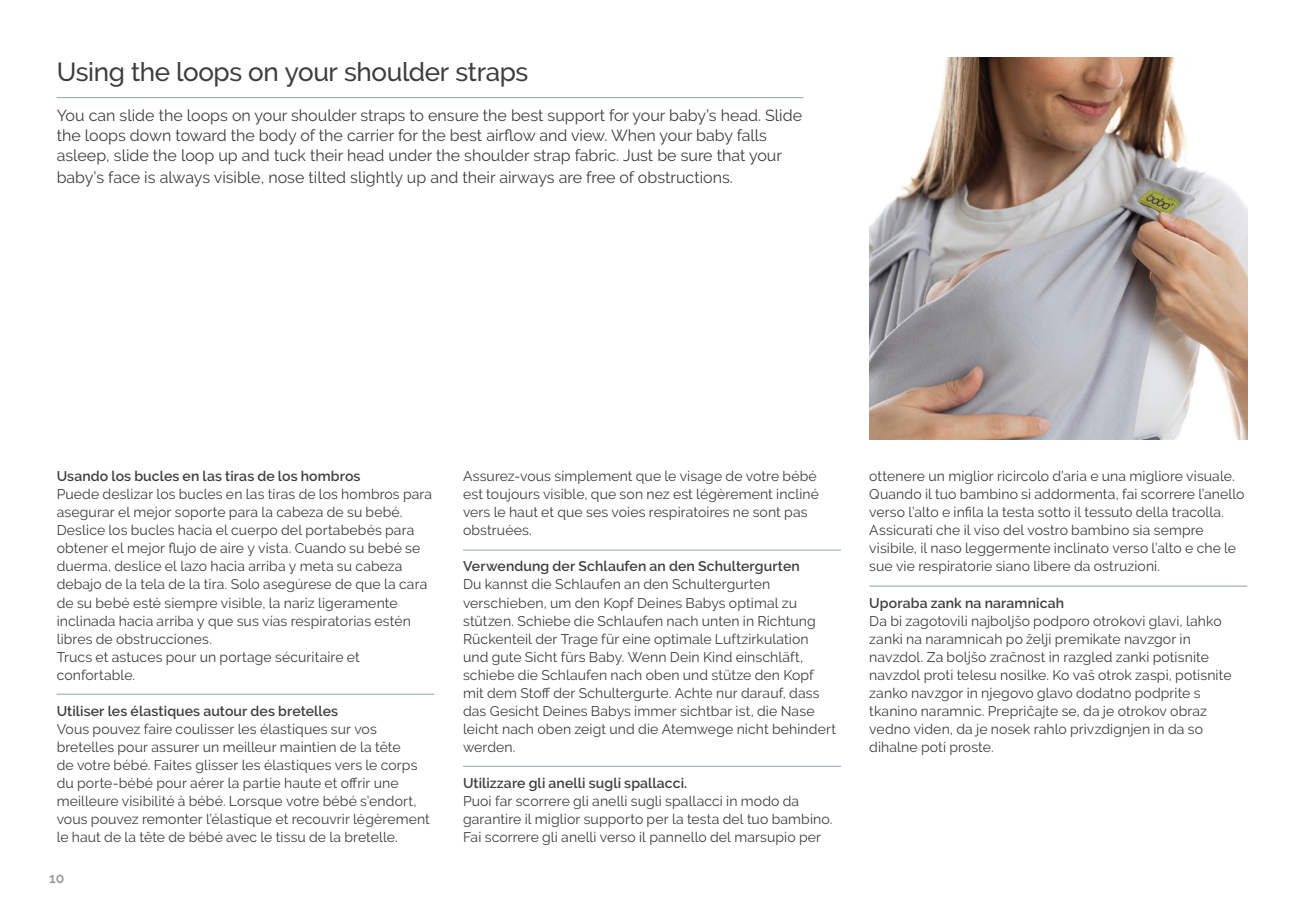
<style>
.page{position:relative;width:1304px;height:908px;background:#fff}
.page>*{position:absolute;margin:0;border:0;box-sizing:border-box;transform-origin:0 0}
.t1{font:500 26px "Raleway";letter-spacing:-.015em;color:#3e3e3f}
.t2{font:16px/20px "Raleway";color:#3e3e3f}
.t3{font:14px/18px "Raleway";letter-spacing:.01em;color:#3e3e3f}
.t4{font:600 14px "Raleway";letter-spacing:.01em;color:#3e3e3f}
.t5{font:600 14px "Raleway";color:#939598}
</style>
<div class="page">
<hr style="left:57px;top:97px;width:746px;height:1px;background:#94a2aa">
<img style="left:869px;top:58px;width:378px;height:381px">
<hr style="left:57px;top:693px;width:378px;height:1px;background:#94a2aa">
<hr style="left:463px;top:549px;width:378px;height:1px;background:#94a2aa">
<hr style="left:463px;top:765px;width:378px;height:1px;background:#94a2aa">
<hr style="left:869px;top:585px;width:378px;height:1px;background:#94a2aa">
<h1 class="t1" style="left:57px;top:57px;width:473px">Using the loops on your shoulder straps</h1>
<p class="t2" style="left:57px;top:106px;width:747px">You can slide the loops on your shoulder straps to ensure the best support for your baby’s head. Slide the loops down toward the body of the carrier for the best airflow and view. When your baby falls asleep, slide the loop up and tuck their head under the shoulder strap fabric. Just be sure that your</p>
<p class="t2" style="left:57px;top:168px;width:678px">baby’s face is always visible, nose tilted slightly up and their airways are free of obstructions.</p>
<p class="t4" style="left:57px;top:468px;width:305px">Usando los bucles en las tiras de los hombros</p>
<p class="t3" style="left:57px;top:485px;width:377px">Puede deslizar los bucles en las tiras de los hombros para asegurar el mejor soporte para la cabeza de su bebé.<br>Deslice los bucles hacia el cuerpo del portabebés para obtener el mejor flujo de aire y vista. Cuando su bebé se duerma, deslice el lazo hacia arriba y meta su cabeza debajo de la tela de la tira. Solo asegúrese de que la cara de su bebé esté siempre visible, la nariz ligeramente inclinada hacia arriba y que sus vías respiratorias estén libres de obstrucciones.<br>Trucs et astuces pour un portage sécuritaire et confortable.</p>
<p class="t4" style="left:57px;top:702px;width:283px">Utiliser les élastiques autour des bretelles</p>
<p class="t3" style="left:57px;top:719px;width:375px">Vous pouvez faire coulisser les élastiques sur vos bretelles pour assurer un meilleur maintien de la tête<br>de votre bébé. Faites glisser les élastiques vers le corps du porte-bébé pour aérer la partie haute et offrir une meilleure visibilité à bébé. Lorsque votre bébé s’endort, vous pouvez remonter l’élastique et recouvrir légèrement le haut de la tête de bébé avec le tissu de la bretelle.</p>
<p class="t5" style="left:49px;top:869px;width:17px">10</p>
<p class="t3" style="left:463px;top:467px;width:358px">Assurez-vous simplement que le visage de votre bébé est toujours visible, que son nez est légèrement incliné vers le haut et que ses voies respiratoires ne sont pas obstruées.</p>
<p class="t4" style="left:463px;top:558px;width:338px">Verwendung der Schlaufen an den Schultergurten</p>
<p class="t3" style="left:463px;top:575px;width:375px">Du kannst die Schlaufen an den Schultergurten verschieben, um den Kopf Deines Babys optimal zu stützen. Schiebe die Schlaufen nach unten in Richtung Rückenteil der Trage für eine optimale Luftzirkulation und gute Sicht fürs Baby. Wenn Dein Kind einschläft, schiebe die Schlaufen nach oben und stütze den Kopf mit dem Stoff der Schultergurte. Achte nur darauf, dass das Gesicht Deines Babys immer sichtbar ist, die Nase leicht nach oben zeigt und die Atemwege nicht behindert werden.</p>
<p class="t4" style="left:463px;top:774px;width:226px">Utilizzare gli anelli sugli spallacci.</p>
<p class="t3" style="left:463px;top:791px;width:371px">Puoi far scorrere gli anelli sugli spallacci in modo da garantire il miglior supporto per la testa del tuo bambino.<br>Fai scorrere gli anelli verso il pannello del marsupio per</p>
<p class="t3" style="left:869px;top:467px;width:377px">ottenere un miglior ricircolo d’aria e una migliore visuale.<br>Quando il tuo bambino si addormenta, fai scorrere l’anello verso l’alto e infila la testa sotto il tessuto della tracolla.<br>Assicurati che il viso del vostro bambino sia sempre visibile, il naso leggermente inclinato verso l’alto e che le sue vie respiratorie siano libere da ostruzioni.</p>
<p class="t4" style="left:869px;top:594px;width:196px">Uporaba zank na naramnicah</p>
<p class="t3" style="left:869px;top:611px;width:364px">Da bi zagotovili najboljšo podporo otrokovi glavi, lahko zanki na naramnicah po želji premikate navzgor in navzdol. Za boljšo zračnost in razgled zanki potisnite navzdol proti telesu nosilke. Ko vaš otrok zaspi, potisnite zanko navzgor in njegovo glavo dodatno podprite s tkanino naramnic. Prepričajte se, da je otrokov obraz vedno viden, da je nosek rahlo privzdignjen in da so dihalne poti proste.</p>
</div>
